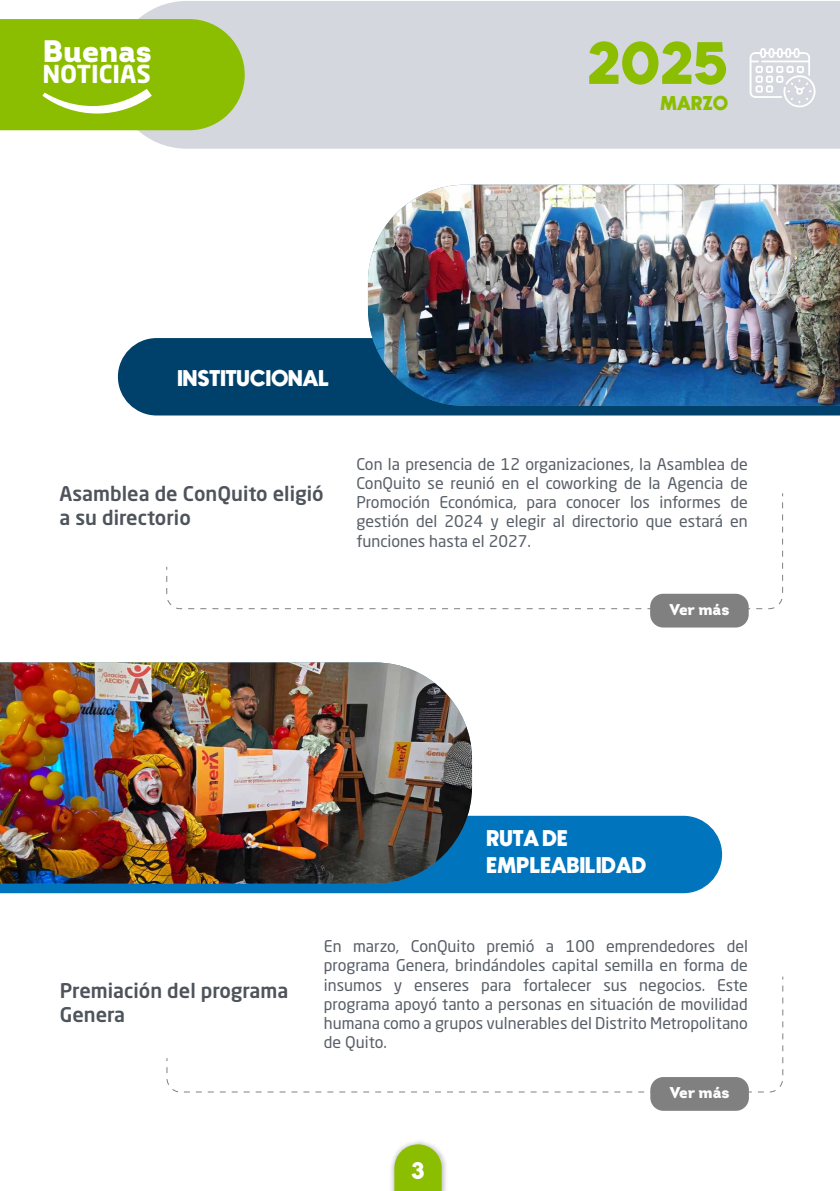
<style>
.page{position:relative;width:840px;height:1191px;background:#fff}
.page>*{position:absolute;margin:0;border:0;box-sizing:border-box;transform-origin:0 0}
.t1{font:59.8px "Newake Demo";color:#8bbd00}
.t2{font:900 31px "Intro";color:#fff}
.t3{font:700 24.4px "Neo Sans Pro";color:#fff}
.t4{font:23.8px "Newake Demo";color:#fff}
.t5{font:22.8px/26.6px "Newake Demo";color:#fff}
.t6{font:500 20px/24px "Neo Sans Pro";color:#4e545c}
.t7{font:20px "Newake Demo";color:#8bbd00}
.t8{font:16px/19.2px "Neo Sans Pro";color:#585e67;text-align:justify}
.t9{font:900 15.6px "Intro";color:#fff}
</style>
<div class="page">
<div style="left:0;top:815px;width:721px;height:78px;background:#0075be"></div>
<img style="left:0;top:662px;width:472px;height:221px">
<svg style="left:166px;top:1058px;width:616px;height:34px"></svg>
<div style="left:650px;top:1077px;width:98px;height:33px;background:#808080;border-radius:13px"></div>
<div style="left:113px;top:1px;width:726px;height:148px;background:#d4d7dd"></div>
<svg style="left:749px;top:47px;width:66px;height:61px"></svg>
<svg style="left:0;top:19px;width:244px;height:111px;background:#91c011"></svg>
<img style="left:391px;top:1141px;width:55px;height:50px">
<svg style="left:394px;top:1144px;width:47px;height:47px;background:#96c21c"></svg>
<div style="left:118px;top:338px;width:721px;height:77px;background:#00416b"></div>
<img style="left:368px;top:185px;width:471px;height:221px">
<svg style="left:166px;top:566px;width:616px;height:43px"></svg>
<div style="left:649px;top:594px;width:99px;height:33px;background:#808080;border-radius:13px"></div>
<h2 class="t2" style="left:42px;top:30px;width:111px">Buenas</h2>
<h3 class="t3" style="left:42px;top:59px;width:110px">NOTICIAS</h3>
<h1 class="t1" style="left:587px;top:41px;width:142px">2025</h1>
<p class="t7" style="left:659px;top:96px;width:69px">MARZO</p>
<h3 class="t5" style="left:177px;top:367px;width:153px">INSTITUCIONAL</h3>
<p class="t6" style="left:59px;top:480px;width:265px">Asamblea de ConQuito eligió a su directorio</p>
<p class="t8" style="left:356px;top:454px;width:392px">Con la presencia de 12 organizaciones, la Asamblea de ConQuito se reunió en el coworking de la Agencia de Promoción Económica, para conocer los informes de gestión del 2024 y elegir al directorio que estará en funciones hasta el 2027.</p>
<p class="t9" style="left:669px;top:599px;width:61px">Ver más</p>
<h3 class="t5" style="left:486px;top:827px;width:161px">RUTA DE<br>EMPLEABILIDAD</h3>
<p class="t6" style="left:60px;top:978px;width:230px">Premiación del programa<br>Genera</p>
<p class="t8" style="left:324px;top:936px;width:425px">En marzo, ConQuito premió a 100 emprendedores del programa Genera, brindándoles capital semilla en forma de insumos y enseres para fortalecer sus negocios. Este programa apoyó tanto a personas en situación de movilidad humana como a grupos vulnerables del Distrito Metropolitano de Quito.</p>
<h3 class="t4" style="left:411px;top:1161px;width:15px">3</h3>
<p class="t9" style="left:669px;top:1082px;width:61px">Ver más</p>
</div>
